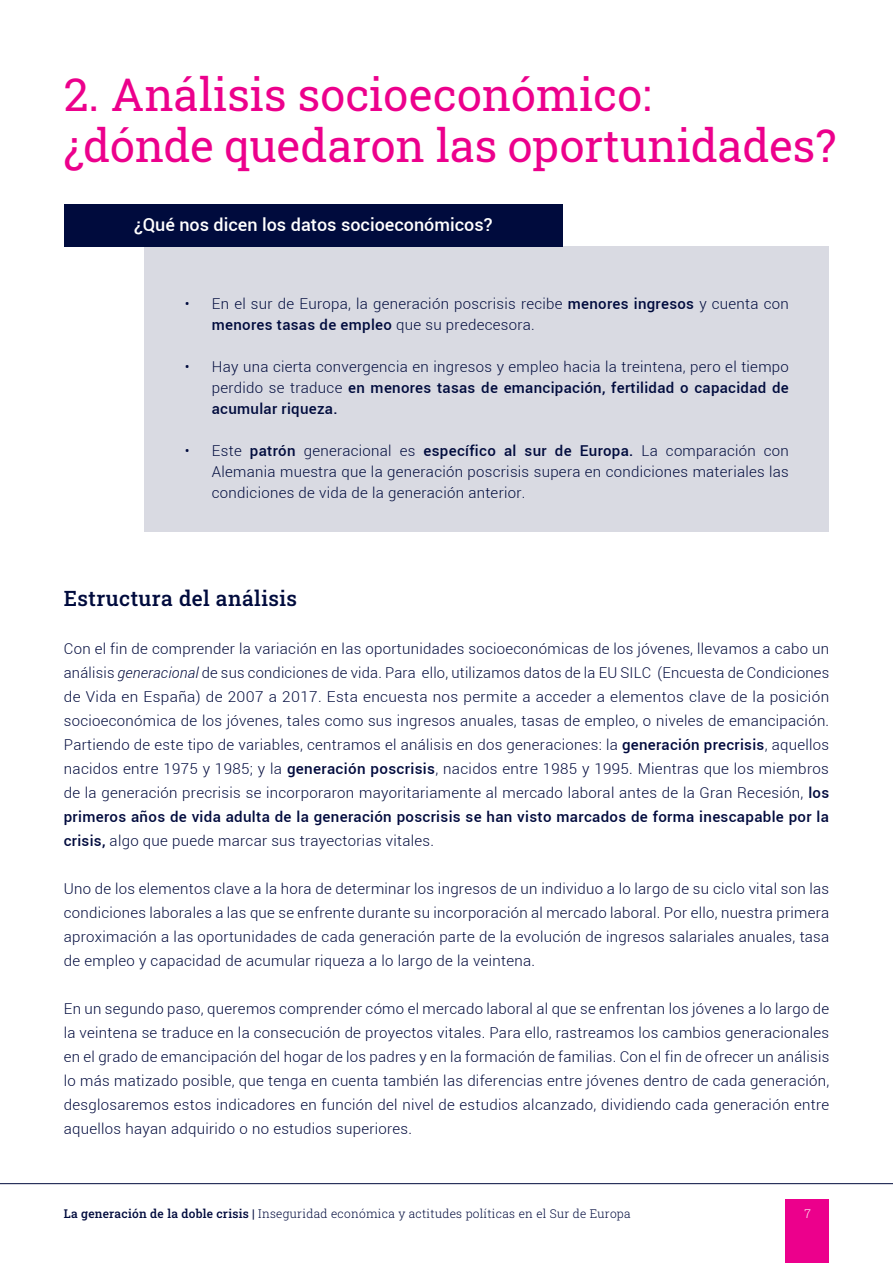
<style>
.page{position:relative;width:893px;height:1263px;background:#fff}
.page>*{position:absolute;margin:0;border:0;box-sizing:border-box;transform-origin:0 0}
.t1{font:45px/51px "Roboto Slab";color:#ec008c}
.t2{font:500 21px "Roboto Slab";letter-spacing:.02em;color:#000b3d}
.t3{font:500 18px "Roboto";color:#fff}
.t4{font:300 15px/24px "Roboto";letter-spacing:.02em;color:#000a3d;text-align:justify}
.t5{font:300 15px/21px "Roboto";letter-spacing:.02em;color:#000b3d;text-align:justify}
.t6{font:300 12px "Roboto Slab";letter-spacing:.02em;color:#000b3d}
.t7{font:300 12px "Roboto Slab";color:#fff}
.s1{font-weight:500}
.s2{font-style:italic}
</style>
<div class="page">
<div style="left:786px;top:1199px;width:43px;height:64px;background:#ec008c"></div>
<hr style="left:0;top:1183px;width:893px;height:1px;background:#000b3d">
<div style="left:145px;top:247px;width:684px;height:285px;background:#d9dae2"></div>
<div style="left:64px;top:204px;width:499px;height:43px;background:#000b3d"></div>
<h1 class="t1" style="left:64px;top:68px;width:774px">2. Análisis socioeconómico:<br>¿dónde quedaron las oportunidades?</h1>
<p class="t3" style="left:134px;top:213px;width:360px">¿Qué nos dicen los datos socioeconómicos?</p>
<p class="t5" style="left:212px;top:294px;width:578px;text-indent:-27px">• En el sur de Europa, la generación poscrisis recibe <span class="s1">menores ingresos</span> y cuenta con <span class="s1">menores tasas de empleo</span> que su predecesora.</p>
<p class="t5" style="left:212px;top:357px;width:579px;text-indent:-27px">• Hay una cierta convergencia en ingresos y empleo hacia la treintena, pero el tiempo perdido se traduce <span class="s1">en menores tasas de emancipación, fertilidad o capacidad de acumular riqueza.</span></p>
<p class="t5" style="left:212px;top:441px;width:579px;text-indent:-27px">• Este <span class="s1">patrón</span> generacional es <span class="s1">específico al sur de Europa.</span> La comparación con Alemania muestra que la generación poscrisis supera en condiciones materiales las condiciones de vida de la generación anterior.</p>
<h2 class="t2" style="left:64px;top:584px;width:235px">Estructura del análisis</h2>
<p class="t4" style="left:64px;top:637px;width:767px">Con el fin de comprender la variación en las oportunidades socioeconómicas de los jóvenes, llevamos a cabo un análisis <span class="s2">generacional</span> de sus condiciones de vida. Para ello, utilizamos datos de la EU SILC (Encuesta de Condiciones de Vida en España) de 2007 a 2017. Esta encuesta nos permite a acceder a elementos clave de la posición socioeconómica de los jóvenes, tales como sus ingresos anuales, tasas de empleo, o niveles de emancipación.<br>Partiendo de este tipo de variables, centramos el análisis en dos generaciones: la <span class="s1">generación precrisis</span>, aquellos nacidos entre 1975 y 1985; y la <span class="s1">generación poscrisis</span>, nacidos entre 1985 y 1995. Mientras que los miembros de la generación precrisis se incorporaron mayoritariamente al mercado laboral antes de la Gran Recesión, <span class="s1">los primeros años de vida adulta de la generación poscrisis se han visto marcados de forma inescapable por la crisis,</span> algo que puede marcar sus trayectorias vitales.</p>
<p class="t4" style="left:64px;top:877px;width:767px">Uno de los elementos clave a la hora de determinar los ingresos de un individuo a lo largo de su ciclo vital son las condiciones laborales a las que se enfrente durante su incorporación al mercado laboral. Por ello, nuestra primera aproximación a las oportunidades de cada generación parte de la evolución de ingresos salariales anuales, tasa de empleo y capacidad de acumular riqueza a lo largo de la veintena.</p>
<p class="t4" style="left:64px;top:997px;width:767px">En un segundo paso, queremos comprender cómo el mercado laboral al que se enfrentan los jóvenes a lo largo de la veintena se traduce en la consecución de proyectos vitales. Para ello, rastreamos los cambios generacionales en el grado de emancipación del hogar de los padres y en la formación de familias. Con el fin de ofrecer un análisis lo más matizado posible, que tenga en cuenta también las diferencias entre jóvenes dentro de cada generación, desglosaremos estos indicadores en función del nivel de estudios alcanzado, dividiendo cada generación entre aquellos hayan adquirido o no estudios superiores.</p>
<p class="t6" style="left:64px;top:1205px;width:568px"><span class="s1">La generación de la doble crisis |</span> Inseguridad económica y actitudes políticas en el Sur de Europa</p>
<p class="t7" style="left:804px;top:1205px;width:8px">7</p>
</div>
